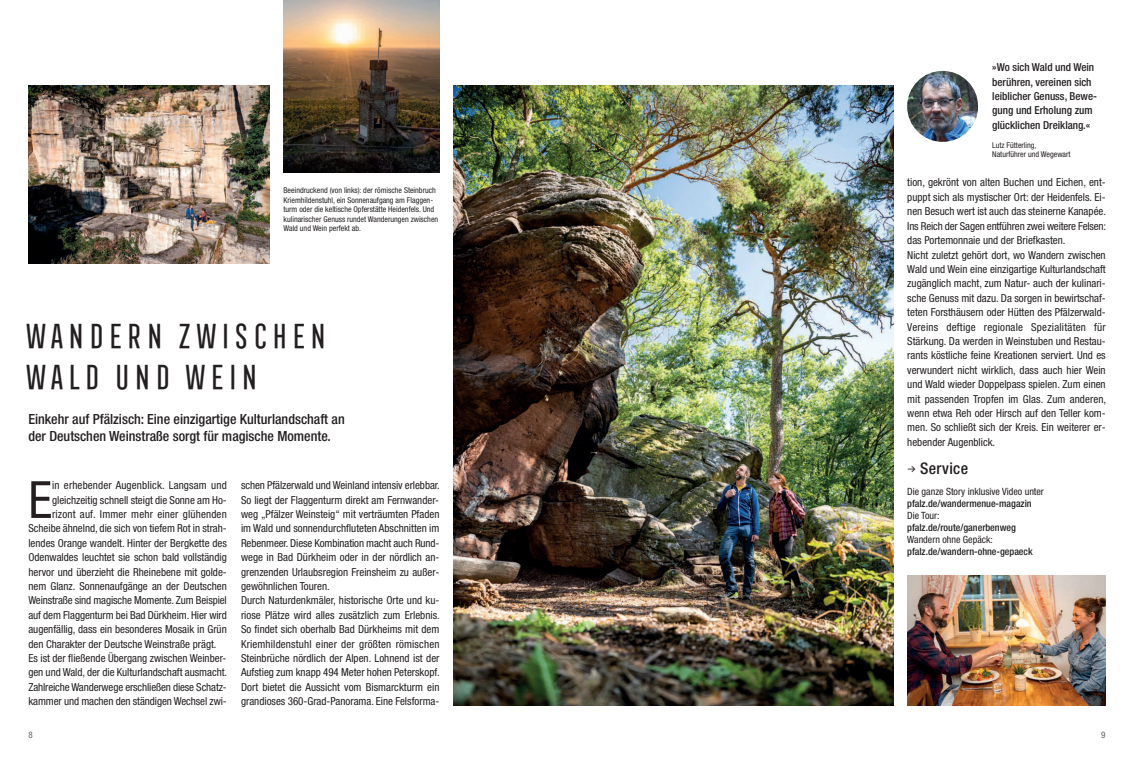
<style>
.page{position:relative;width:1134px;height:766px;background:#fff}
.page>*{position:absolute;margin:0;border:0;box-sizing:border-box;transform-origin:0 0}
.t1{font:condensed 51.3px "Helvetica Neue LT Pro";color:#231f20}
.t2{font:34px/40.8px "Frontage Condensed";color:#231f20}
.t3{font:500 condensed 16px "Helvetica Neue LT Pro";letter-spacing:.02em;color:#231f20}
.t4{font:500 condensed 14px/16.8px "Helvetica Neue LT Pro";color:#231f20}
.t5{font:condensed 11px/14.4px "Helvetica Neue LT Pro";color:#231f20}
.t6{font:500 condensed 11px/14.4px "Helvetica Neue LT Pro";color:#231f20}
.t7{font:500 condensed 10px "Helvetica Neue LT Pro";color:#231f20}
.t8{font:condensed 10px "Helvetica Neue LT Pro";color:#231f20}
.t9{font:condensed 9px "Helvetica Neue LT Pro";color:#636366}
.t10{font:condensed 8px/9.6px "Helvetica Neue LT Pro";color:#231f20}
.s1{font-family:"Apercu";font-weight:300;font-stretch:normal;font-size:14px}
</style>
<div class="page">
<img style="left:907px;top:575px;width:199px;height:130px">
<img style="left:283px;top:0;width:157px;height:172px">
<img style="left:28px;top:85px;width:241px;height:179px">
<img style="left:454px;top:85px;width:439px;height:620px">
<img style="left:907px;top:71px;width:71px;height:71px;border-radius:50%">
<p class="t10" style="left:283px;top:185px;width:156px">Beeindruckend (von links): der römische Steinbruch Kriemhildenstuhl, ein Sonnenaufgang am Flaggen&shy;turm oder die keltische Opferstätte Heidenfels. Und kulinarischer Genuss rundet Wanderungen zwischen Wald und Wein perfekt ab.</p>
<h2 class="t2" style="left:22px;top:316px;width:307px">WANDERN ZWISCHEN<br>WALD UND WEIN</h2>
<p class="t4" style="left:28px;top:411px;width:318px">Einkehr auf Pfälzisch: Eine einzigartige Kulturlandschaft an der Deutschen Weinstraße sorgt für magische Momente.</p>
<h1 class="t1" style="left:28px;top:472px;width:25px">E</h1>
<p class="t5" style="left:52px;top:478px;width:176px">in erhebender Augenblick. Langsam und</p>
<p class="t5" style="left:52px;top:492px;width:176px">gleichzeitig schnell steigt die Sonne am Ho-</p>
<p class="t5" style="left:52px;top:506px;width:176px">rizont auf. Immer mehr einer glühenden</p>
<p class="t5" style="left:28px;top:521px;width:200px">Scheibe ähnelnd, die sich von tiefem Rot in strah-</p>
<p class="t5" style="left:28px;top:535px;width:200px">lendes Orange wandelt. Hinter der Bergkette des</p>
<p class="t5" style="left:28px;top:550px;width:200px">Odenwaldes leuchtet sie schon bald vollständig</p>
<p class="t5" style="left:28px;top:564px;width:200px">hervor und überzieht die Rheinebene mit golde-</p>
<p class="t5" style="left:28px;top:578px;width:200px">nem Glanz. Sonnenaufgänge an der Deutschen</p>
<p class="t5" style="left:28px;top:593px;width:200px">Weinstraße sind magische Momente. Zum Beispiel</p>
<p class="t5" style="left:28px;top:607px;width:200px">auf dem Flaggenturm bei Bad Dürkheim. Hier wird</p>
<p class="t5" style="left:28px;top:622px;width:200px">augenfällig, dass ein besonderes Mosaik in Grün</p>
<p class="t5" style="left:28px;top:636px;width:190px">den Charakter der Deutsche Weinstraße prägt.</p>
<p class="t5" style="left:28px;top:650px;width:200px">Es ist der fließende Übergang zwischen Weinber-</p>
<p class="t5" style="left:28px;top:665px;width:200px">gen und Wald, der die Kulturlandschaft ausmacht.</p>
<p class="t5" style="left:28px;top:679px;width:200px">Zahlreiche Wanderwege erschließen diese Schatz-</p>
<p class="t5" style="left:28px;top:694px;width:200px">kammer und machen den ständigen Wechsel zwi-</p>
<p class="t9" style="left:28px;top:730px;width:6px">8</p>
<p class="t5" style="left:241px;top:478px;width:200px">schen Pfälzerwald und Weinland intensiv erlebbar.<br>So liegt der Flaggenturm direkt am Fernwander&shy;weg „Pfälzer Weinsteig“ mit verträumten Pfaden im Wald und sonnendurchfluteten Abschnitten im Rebenmeer. Diese Kombination macht auch Rund&shy;wege in Bad Dürkheim oder in der nördlich an&shy;grenzenden Urlaubsregion Freinsheim zu außer&shy;gewöhnlichen Touren.<br>Durch Naturdenkmäler, historische Orte und ku&shy;riose Plätze wird alles zusätzlich zum Erlebnis.<br>So findet sich oberhalb Bad Dürkheims mit dem Kriemhildenstuhl einer der größten römischen Steinbrüche nördlich der Alpen. Lohnend ist der Aufstieg zum knapp 494 Meter hohen Peterskopf.<br>Dort bietet die Aussicht vom Bismarckturm ein grandioses 360-Grad-Panorama. Eine Felsforma-</p>
<p class="t6" style="left:992px;top:61px;width:106px">»Wo sich Wald und Wein berühren, vereinen sich leiblicher Genuss, Bewe&shy;gung und Erholung zum glücklichen Dreiklang.«</p>
<p class="t10" style="left:992px;top:140px;width:80px">Lutz Fütterling,<br>Naturführer und Wegewart</p>
<p class="t5" style="left:907px;top:175px;width:200px">tion, gekrönt von alten Buchen und Eichen, ent&shy;puppt sich als mystischer Ort: der Heidenfels. Ei&shy;nen Besuch wert ist auch das steinerne Kanapée.<br>Ins Reich der Sagen entführen zwei weitere Felsen: das Portemonnaie und der Briefkasten.<br>Nicht zuletzt gehört dort, wo Wandern zwischen Wald und Wein eine einzigartige Kulturlandschaft zugänglich macht, zum Natur- auch der kulinari&shy;sche Genuss mit dazu. Da sorgen in bewirtschaf&shy;teten Forsthäusern oder Hütten des Pfälzerwald-Vereins deftige regionale Spezialitäten für Stärkung. Da werden in Weinstuben und Restau&shy;rants köstliche feine Kreationen serviert. Und es verwundert nicht wirklich, dass auch hier Wein und Wald wieder Doppelpass spielen. Zum einen mit passenden Tropfen im Glas. Zum anderen, wenn etwa Reh oder Hirsch auf den Teller kom&shy;men. So schließt sich der Kreis. Ein weiterer er&shy;hebender Augenblick.</p>
<h3 class="t3" style="left:907px;top:462px;width:62px"><span class="s1">→</span> Service</h3>
<p class="t8" style="left:907px;top:486px;width:138px">Die ganze Story inklusive Video unter</p>
<p class="t7" style="left:907px;top:499px;width:126px">pfalz.de/wandermenue-magazin</p>
<p class="t8" style="left:907px;top:510px;width:34px">Die Tour:</p>
<p class="t7" style="left:907px;top:523px;width:110px">pfalz.de/route/ganerbenweg</p>
<p class="t8" style="left:907px;top:534px;width:87px">Wandern ohne Gepäck:</p>
<p class="t7" style="left:907px;top:547px;width:127px">pfalz.de/wandern-ohne-gepaeck</p>
<p class="t9" style="left:1101px;top:730px;width:6px">9</p>
</div>
